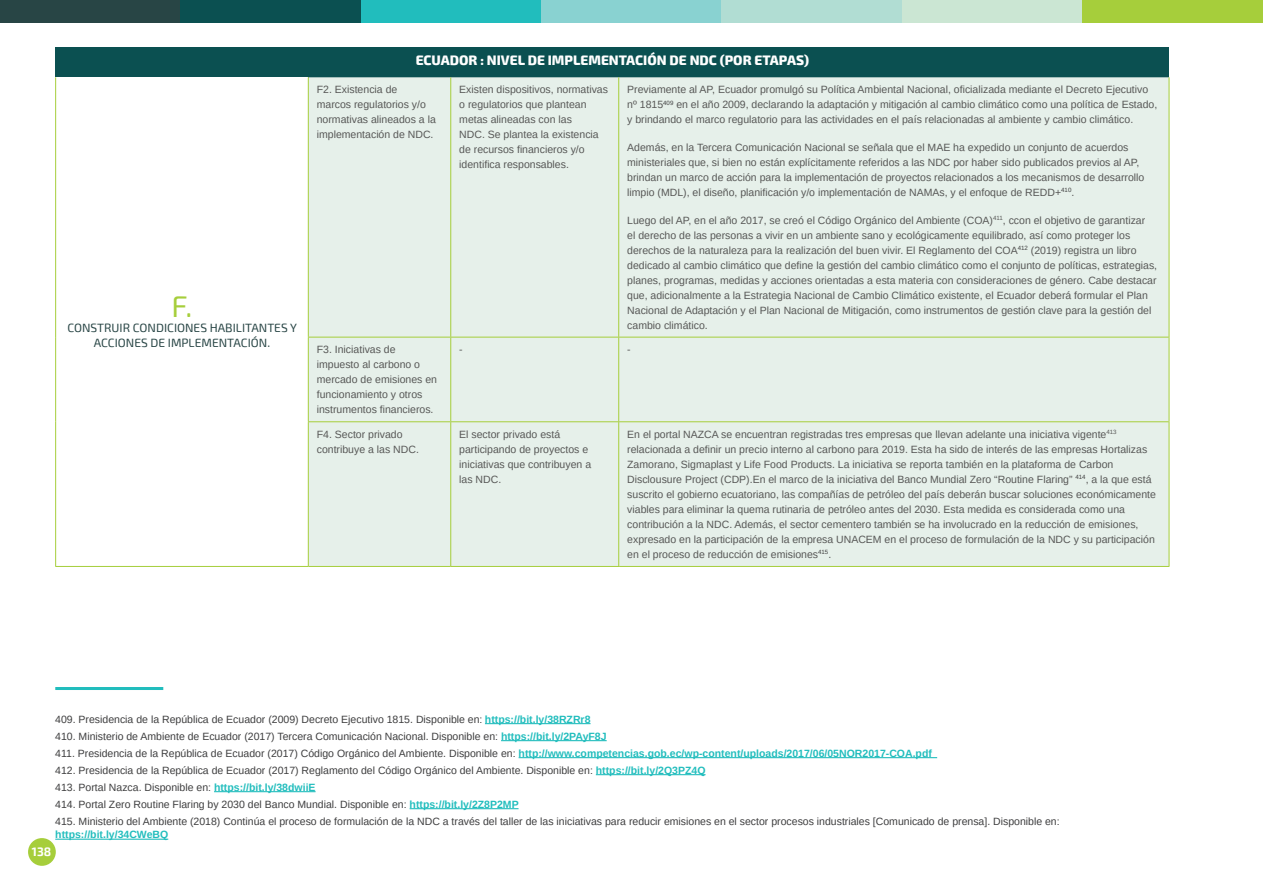
<style>
.page{position:relative;width:1263px;height:893px;background:#fff}
.page>*{position:absolute;margin:0;border:0;box-sizing:border-box;transform-origin:0 0}
.tex-intro-concep{font:30px "Exo 2";color:#a6ce3b}
._000tit_tabla_ficha{font:800 13.5px "Exo 2";color:#fff}
.tex-intro-concep-2{font:12px/15px "Exo 2";color:#284545;text-align:center}
.t1{font:700 12px "Exo 2";color:#fff}
._000text_tabla{font:10.5px/15px "Arimo";color:#575756}
.nota_de_pie_BD{font:10.5px "Arimo";color:#3e3e3f}
.nota_de_pie_BD-2{font:700 10.5px "Arimo";color:#21bdbd}
.s1{font-weight:700;color:#21bdbd}
</style>
<div class="page">
<div style="left:0;top:0;width:180px;height:22px;background:#284545"></div>
<div style="left:180px;top:0;width:181px;height:22px;background:#0b5051"></div>
<div style="left:361px;top:0;width:180px;height:22px;background:#21bdbd"></div>
<div style="left:541px;top:0;width:181px;height:22px;background:#89d2d1"></div>
<div style="left:722px;top:0;width:180px;height:22px;background:#b1ddd3"></div>
<div style="left:902px;top:0;width:180px;height:22px;background:#cbe6d3"></div>
<div style="left:1082px;top:0;width:181px;height:22px;background:#a6ce3b"></div>
<div style="left:28px;top:838px;width:28px;height:28px;background:#a6ce3b;border-radius:50%"></div>
<div style="left:56px;top:47px;width:1113px;height:30px;background:#0b5051"></div>
<div style="left:309px;top:77px;width:860px;height:489px;background:#e6f0ea"></div>
<hr style="left:55px;top:566px;width:253px;height:1px;background:#a6ce3b">
<hr style="left:55px;top:77px;width:1px;height:260px;background:#a6ce3b">
<hr style="left:55px;top:337px;width:1px;height:85px;background:#a6ce3b">
<hr style="left:55px;top:422px;width:1px;height:144px;background:#a6ce3b">
<hr style="left:308px;top:77px;width:1px;height:260px;background:#a6ce3b">
<hr style="left:450px;top:77px;width:1px;height:260px;background:#a6ce3b">
<hr style="left:618px;top:77px;width:1px;height:260px;background:#a6ce3b">
<hr style="left:1169px;top:77px;width:1px;height:260px;background:#a6ce3b">
<hr style="left:308px;top:337px;width:143px;height:1px;background:#a6ce3b">
<hr style="left:308px;top:337px;width:1px;height:84px;background:#a6ce3b">
<hr style="left:451px;top:337px;width:168px;height:1px;background:#a6ce3b">
<hr style="left:450px;top:337px;width:1px;height:84px;background:#a6ce3b">
<hr style="left:618px;top:337px;width:1px;height:84px;background:#a6ce3b">
<hr style="left:1169px;top:337px;width:1px;height:85px;background:#a6ce3b">
<hr style="left:308px;top:421px;width:143px;height:1px;background:#a6ce3b">
<hr style="left:308px;top:422px;width:1px;height:144px;background:#a6ce3b">
<hr style="left:451px;top:421px;width:168px;height:1px;background:#a6ce3b">
<hr style="left:450px;top:422px;width:1px;height:144px;background:#a6ce3b">
<hr style="left:618px;top:422px;width:1px;height:144px;background:#a6ce3b">
<hr style="left:1169px;top:422px;width:1px;height:144px;background:#a6ce3b">
<hr style="left:308px;top:566px;width:143px;height:1px;background:#a6ce3b">
<hr style="left:451px;top:566px;width:168px;height:1px;background:#a6ce3b">
<hr style="left:619px;top:337px;width:550px;height:1px;background:#a6ce3b">
<hr style="left:619px;top:421px;width:550px;height:1px;background:#a6ce3b">
<hr style="left:619px;top:566px;width:550px;height:1px;background:#a6ce3b">
<hr style="left:55px;top:687px;width:108px;height:3px;background:#21bdbd">
<hr style="left:485px;top:723px;width:105px;height:1px;background:#21bdbd">
<hr style="left:501px;top:740px;width:106px;height:1px;background:#21bdbd">
<hr style="left:519px;top:757px;width:418px;height:1px;background:#21bdbd">
<hr style="left:596px;top:774px;width:109px;height:1px;background:#21bdbd">
<hr style="left:214px;top:791px;width:102px;height:1px;background:#21bdbd">
<hr style="left:410px;top:808px;width:108px;height:1px;background:#21bdbd">
<hr style="left:55px;top:839px;width:113px;height:1px;background:#21bdbd">
<p class="tex-intro-concep" style="left:172px;top:289px;width:22px">F.</p>
<p class="tex-intro-concep-2" style="left:67px;top:321px;width:231px">CONSTRUIR CONDICIONES HABILITANTES Y<br>ACCIONES DE IMPLEMENTACIÓN.</p>
<p class="_000tit_tabla_ficha" style="left:416px;top:52px;width:395px">ECUADOR : NIVEL DE IMPLEMENTACIÓN DE NDC (POR ETAPAS)</p>
<p class="_000text_tabla" style="left:317px;top:82px;width:121px">F2. Existencia de<br>marcos regulatorios y/o normativas alineados a la implementación de NDC.</p>
<p class="_000text_tabla" style="left:459px;top:82px;width:150px">Existen dispositivos, normativas o regulatorios que plantean metas alineadas con las<br>NDC. Se plantea la existencia de recursos financieros y/o identifica responsables.</p>
<p class="_000text_tabla" style="left:627px;top:82px;width:531px">Previamente al AP, Ecuador promulgó su Política Ambiental Nacional, oficializada mediante el Decreto Ejecutivo nº 1815<sup>409</sup> en el año 2009, declarando la adaptación y mitigación al cambio climático como una política de Estado, y brindando el marco regulatorio para las actividades en el país relacionadas al ambiente y cambio climático.</p>
<p class="_000text_tabla" style="left:627px;top:140px;width:519px">Además, en la Tercera Comunicación Nacional se señala que el MAE ha expedido un conjunto de acuerdos ministeriales que, si bien no están explícitamente referidos a las NDC por haber sido publicados previos al AP, brindan un marco de acción para la implementación de proyectos relacionados a los mecanismos de desarrollo limpio (MDL), el diseño, planificación y/o implementación de NAMAs, y el enfoque de REDD+<sup>410</sup>.</p>
<p class="_000text_tabla" style="left:627px;top:213px;width:531px">Luego del AP, en el año 2017, se creó el Código Orgánico del Ambiente (COA)<sup>411</sup>, ccon el objetivo de garantizar<br>el derecho de las personas a vivir en un ambiente sano y ecológicamente equilibrado, así como proteger los derechos de la naturaleza para la realización del buen vivir. El Reglamento del COA<sup>412</sup> (2019) registra un libro dedicado al cambio climático que define la gestión del cambio climático como el conjunto de políticas, estrategias, planes, programas, medidas y acciones orientadas a esta materia con consideraciones de género. Cabe destacar que, adicionalmente a la Estrategia Nacional de Cambio Climático existente, el Ecuador deberá formular el Plan Nacional de Adaptación y el Plan Nacional de Mitigación, como instrumentos de gestión clave para la gestión del cambio climático.</p>
<p class="_000text_tabla" style="left:317px;top:342px;width:122px">F3. Iniciativas de impuesto al carbono o mercado de emisiones en funcionamiento y otros instrumentos financieros.</p>
<p class="_000text_tabla" style="left:459px;top:342px;width:5px">-</p>
<p class="_000text_tabla" style="left:627px;top:342px;width:5px">-</p>
<p class="_000text_tabla" style="left:317px;top:427px;width:104px">F4. Sector privado contribuye a las NDC.</p>
<p class="_000text_tabla" style="left:459px;top:427px;width:133px">El sector privado está participando de proyectos e iniciativas que contribuyen a las NDC.</p>
<p class="_000text_tabla" style="left:627px;top:427px;width:530px">En el portal NAZCA se encuentran registradas tres empresas que llevan adelante una iniciativa vigente<sup>413 </sup>relacionada a definir un precio interno al carbono para 2019. Esta ha sido de interés de las empresas Hortalizas Zamorano, Sigmaplast y Life Food Products. La iniciativa se reporta también en la plataforma de Carbon Disclousure Project (CDP).En el marco de la iniciativa del Banco Mundial Zero “Routine Flaring” <sup>414</sup>, a la que está suscrito el gobierno ecuatoriano, las compañías de petróleo del país deberán buscar soluciones económicamente viables para eliminar la quema rutinaria de petróleo antes del 2030. Esta medida es considerada como una contribución a la NDC. Además, el sector cementero también se ha involucrado en la reducción de emisiones, expresado en la participación de la empresa UNACEM en el proceso de formulación de la NDC y su participación en el proceso de reducción de emisiones<sup>415</sup>.</p>
<p class="nota_de_pie_BD" style="left:55px;top:712px;width:537px">409. Presidencia de la República de Ecuador (2009) Decreto Ejecutivo 1815. Disponible en: <span class="s1">https://bit.ly/38RZRr8</span></p>
<p class="nota_de_pie_BD" style="left:55px;top:729px;width:553px">410. Ministerio de Ambiente de Ecuador (2017) Tercera Comunicación Nacional. Disponible en: <span class="s1">https://bit.ly/2PAyF8J</span></p>
<p class="nota_de_pie_BD" style="left:55px;top:746px;width:878px">411. Presidencia de la República de Ecuador (2017) Código Orgánico del Ambiente. Disponible en: <span class="s1">http://www.competencias.gob.ec/wp-content/uploads/2017/06/05NOR2017-COA.pdf</span></p>
<p class="nota_de_pie_BD" style="left:55px;top:763px;width:652px">412. Presidencia de la República de Ecuador (2017) Reglamento del Código Orgánico del Ambiente. Disponible en: <span class="s1">https://bit.ly/2Q3PZ4Q</span></p>
<p class="nota_de_pie_BD" style="left:55px;top:780px;width:262px">413. Portal Nazca. Disponible en: <span class="s1">https://bit.ly/38dwiiE</span></p>
<p class="nota_de_pie_BD" style="left:55px;top:797px;width:465px">414. Portal Zero Routine Flaring by 2030 del Banco Mundial. Disponible en: <span class="s1">https://bit.ly/2Z8P2MP</span></p>
<p class="nota_de_pie_BD" style="left:55px;top:814px;width:1006px">415. Ministerio del Ambiente (2018) Continúa el proceso de formulación de la NDC a través del taller de las iniciativas para reducir emisiones en el sector procesos industriales [Comunicado de prensa]. Disponible en:</p>
<p class="nota_de_pie_BD-2" style="left:55px;top:827px;width:114px">https://bit.ly/34CWeBQ</p>
<p class="t1" style="left:32px;top:844px;width:21px">138</p>
</div>
